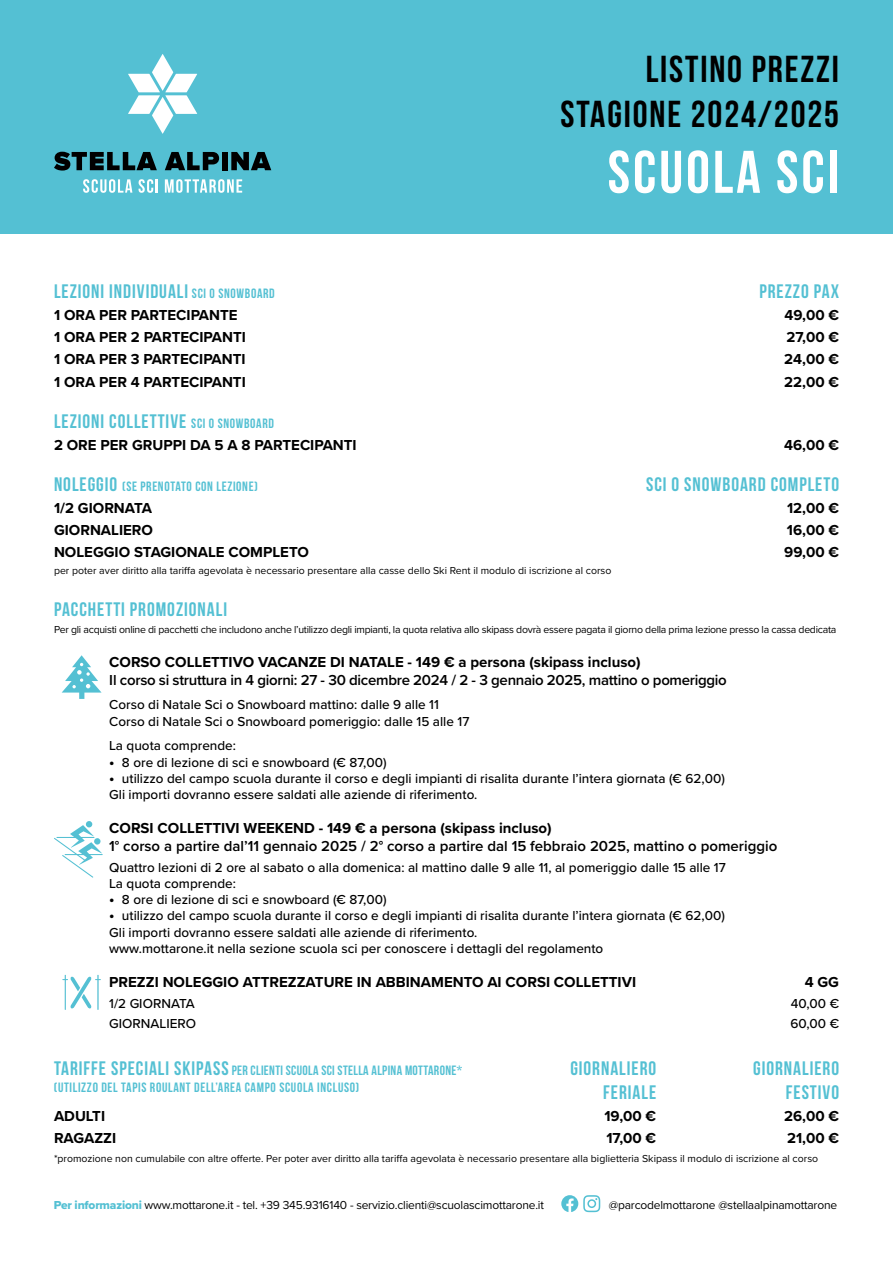
<style>
.page{position:relative;width:893px;height:1263px;background:#fff}
.page>*{position:absolute;margin:0;border:0;box-sizing:border-box;transform-origin:0 0}
.t1{font:60px "Bebas Neue";letter-spacing:.05em;color:#fff}
.t2{font:37.5px/45px "Bebas Neue";letter-spacing:.05em;color:#000;text-align:right}
.t3{font:19.5px/23.4px "Bebas Neue";letter-spacing:.05em;color:#54c0d3;text-align:right}
.t4{font:700 15px "Proxima Nova";color:#000}
.t5{font:600 15px "Proxima Nova";color:#000}
.t6{font:600 15px "Proxima Nova";letter-spacing:-.02em;color:#000}
.t7{font:500 13.5px/16.2px "Proxima Nova";color:#000}
.t8{font:13.5px/16.2px "Bebas Neue";letter-spacing:.05em;color:#54c0d3}
.t9{font:12px "Proxima Nova";letter-spacing:-.015em;color:#000}
.t10{font:10.5px "Proxima Nova";color:#000}
.t11{font:10.5px "Proxima Nova";letter-spacing:-.025em;color:#000}
.s1{font-size:13.5px}
.s2{font-size:19.5px}
.s3{font-weight:700;font-size:15px}
.s4{font-family:"Proxima Nova Extrabld";color:#54c0d3}
</style>
<div class="page">
<div style="left:0;top:0;width:893px;height:234px;background:#54c0d3"></div>
<svg style="left:83px;top:179px;width:49px;height:14px"></svg>
<svg style="left:139px;top:179px;width:19px;height:14px"></svg>
<svg style="left:165px;top:179px;width:77px;height:14px"></svg>
<svg style="left:54px;top:152px;width:103px;height:19px"></svg>
<svg style="left:165px;top:152px;width:54px;height:18px"></svg>
<div style="left:222px;top:152px;width:5px;height:18px;background:#000"></div>
<svg style="left:231px;top:152px;width:40px;height:18px"></svg>
<svg style="left:128px;top:54px;width:69px;height:80px"></svg>
<svg style="left:62px;top:655px;width:40px;height:44px"></svg>
<div style="left:86px;top:821px;width:7px;height:7px;background:#54c0d3;border-radius:50%"></div>
<svg style="left:54px;top:825px;width:49px;height:53px"></svg>
<hr style="left:98px;top:975px;width:1px;height:35px;background:#54c0d3">
<hr style="left:65px;top:975px;width:1px;height:35px;background:#54c0d3">
<svg style="left:63px;top:977px;width:38px;height:31px"></svg>
<svg style="left:561px;top:1195px;width:39px;height:17px"></svg>
<h2 class="t2" style="left:561px;top:46px;width:280px">LISTINO PREZZI<br>STAGIONE 2024/2025</h2>
<h1 class="t1" style="left:608px;top:139px;width:233px">SCUOLA SCI</h1>
<h3 class="t3" style="left:54px;top:280px;width:222px">LEZIONI INDIVIDUALI <span class="s1">SCI O SNOWBOARD</span></h3>
<h3 class="t3" style="left:759px;top:280px;width:81px">PREZZO PAX</h3>
<p class="t4" style="left:54px;top:304px;width:185px">1 ORA PER PARTECIPANTE</p>
<p class="t4" style="left:784px;top:304px;width:56px">49,00 €</p>
<p class="t4" style="left:54px;top:326px;width:193px">1 ORA PER 2 PARTECIPANTI</p>
<p class="t4" style="left:786px;top:326px;width:54px">27,00 €</p>
<p class="t4" style="left:54px;top:348px;width:193px">1 ORA PER 3 PARTECIPANTI</p>
<p class="t4" style="left:784px;top:348px;width:56px">24,00 €</p>
<p class="t4" style="left:54px;top:370px;width:193px">1 ORA PER 4 PARTECIPANTI</p>
<p class="t4" style="left:784px;top:370px;width:56px">22,00 €</p>
<h3 class="t3" style="left:54px;top:409px;width:222px">LEZIONI COLLETTIVE <span class="s1">SCI O SNOWBOARD</span></h3>
<p class="t4" style="left:54px;top:433px;width:304px">2 ORE PER GRUPPI DA 5 A 8 PARTECIPANTI</p>
<p class="t4" style="left:784px;top:433px;width:56px">46,00 €</p>
<p class="t8" style="left:54px;top:478px;width:205px"><span class="s2">NOLEGGIO</span> (SE PRENOTATO CON LEZIONE)</p>
<h3 class="t3" style="left:646px;top:472px;width:195px">SCI O SNOWBOARD COMPLETO</h3>
<p class="t4" style="left:54px;top:496px;width:100px">1/2 GIORNATA</p>
<p class="t4" style="left:787px;top:496px;width:54px">12,00 €</p>
<p class="t4" style="left:54px;top:518px;width:101px">GIORNALIERO</p>
<p class="t4" style="left:787px;top:518px;width:54px">16,00 €</p>
<p class="t4" style="left:54px;top:540px;width:256px">NOLEGGIO STAGIONALE COMPLETO</p>
<p class="t10" style="left:54px;top:562px;width:559px">per poter aver diritto alla tariffa agevolata è necessario presentare alla casse dello Ski Rent il modulo di iscrizione al corso</p>
<p class="t4" style="left:784px;top:540px;width:56px">99,00 €</p>
<h3 class="t3" style="left:54px;top:598px;width:175px">PACCHETTI PROMOZIONALI</h3>
<p class="t11" style="left:54px;top:622px;width:784px">Per gli acquisti online di pacchetti che includono anche l’utilizzo degli impianti, la quota relativa allo skipass dovrà essere pagata il giorno della prima lezione presso la cassa dedicata</p>
<p class="t4" style="left:109px;top:651px;width:533px">CORSO COLLETTIVO VACANZE DI NATALE - 149 € a persona (skipass incluso)</p>
<p class="t6" style="left:109px;top:669px;width:619px">Il corso si struttura in 4 giorni: 27 - 30 dicembre 2024 / 2 - 3 gennaio 2025, mattino o pomeriggio</p>
<p class="t7" style="left:109px;top:696px;width:362px">Corso di Natale Sci o Snowboard mattino: dalle 9 alle 11<br>Corso di Natale Sci o Snowboard pomeriggio: dalle 15 alle 17</p>
<p class="t7" style="left:109px;top:737px;width:128px">La quota comprende:</p>
<p class="t7" style="left:109px;top:753px;width:279px"><span class="s3">•</span> 8 ore di lezione di sci e snowboard (€ 87,00)</p>
<p class="t7" style="left:109px;top:770px;width:617px"><span class="s3">•</span> utilizzo del campo scuola durante il corso e degli impianti di risalita durante l’intera giornata (€ 62,00)<br>Gli importi dovranno essere saldati alle aziende di riferimento.</p>
<p class="t4" style="left:109px;top:817px;width:444px">CORSI COLLETTIVI WEEKEND - 149 € a persona (skipass incluso)</p>
<p class="t5" style="left:109px;top:835px;width:670px">1° corso a partire dal’11 gennaio 2025 / 2° corso a partire dal 15 febbraio 2025, mattino o pomeriggio</p>
<p class="t7" style="left:109px;top:859px;width:618px">Quattro lezioni di 2 ore al sabato o alla domenica: al mattino dalle 9 alle 11, al pomeriggio dalle 15 alle 17<br>La quota comprende:</p>
<p class="t7" style="left:109px;top:891px;width:279px"><span class="s3">•</span> 8 ore di lezione di sci e snowboard (€ 87,00)</p>
<p class="t7" style="left:109px;top:907px;width:617px"><span class="s3">•</span> utilizzo del campo scuola durante il corso e degli impianti di risalita durante l’intera giornata (€ 62,00)<br>Gli importi dovranno essere saldati alle aziende di riferimento.<br>www.mottarone.it nella sezione scuola sci per conoscere i dettagli del regolamento</p>
<p class="t4" style="left:109px;top:970px;width:528px">PREZZI NOLEGGIO ATTREZZATURE IN ABBINAMENTO AI CORSI COLLETTIVI</p>
<p class="t4" style="left:805px;top:970px;width:36px">4 GG</p>
<p class="t7" style="left:109px;top:994px;width:87px">1/2 GIORNATA</p>
<p class="t7" style="left:791px;top:994px;width:50px">40,00 €</p>
<p class="t7" style="left:109px;top:1015px;width:89px">GIORNALIERO</p>
<p class="t7" style="left:790px;top:1015px;width:50px">60,00 €</p>
<p class="t8" style="left:54px;top:1062px;width:410px"><span class="s2">TARIFFE SPECIALI SKIPASS</span> PER CLIENTI SCUOLA SCI STELLA ALPINA MOTTARONE* (UTILIZZO DEL TAPIS ROULANT DELL’AREA CAMPO SCUOLA INCLUSO)</p>
<h3 class="t3" style="left:570px;top:1057px;width:87px">GIORNALIERO<br>FERIALE</h3>
<h3 class="t3" style="left:753px;top:1057px;width:87px">GIORNALIERO<br>FESTIVO</h3>
<p class="t4" style="left:54px;top:1105px;width:53px">ADULTI</p>
<p class="t4" style="left:604px;top:1105px;width:53px">19,00 €</p>
<p class="t4" style="left:784px;top:1105px;width:57px">26,00 €</p>
<p class="t4" style="left:54px;top:1127px;width:64px">RAGAZZI</p>
<p class="t4" style="left:606px;top:1127px;width:51px">17,00 €</p>
<p class="t4" style="left:787px;top:1127px;width:54px">21,00 €</p>
<p class="t10" style="left:54px;top:1150px;width:766px">*promozione non cumulabile con altre offerte. Per poter aver diritto alla tariffa agevolata è necessario presentare alla biglietteria Skipass il modulo di iscrizione al corso</p>
<p class="t9" style="left:54px;top:1196px;width:492px"><span class="s4">Per informazioni</span> www.mottarone.it - tel. +39 345.9316140 - servizio.clienti@scuolascimottarone.it</p>
<p class="t9" style="left:609px;top:1196px;width:230px">@parcodelmottarone @stellaalpinamottarone</p>
</div>
